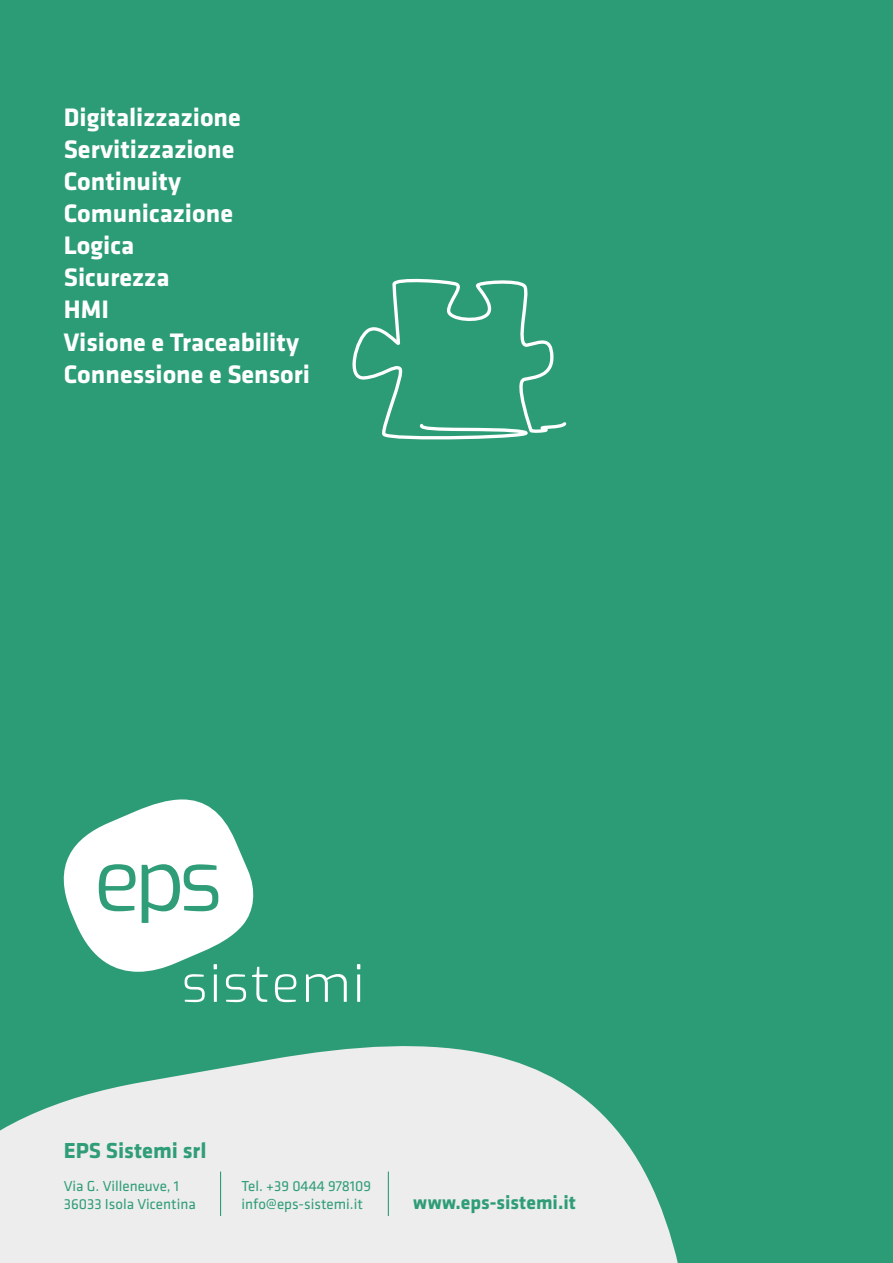
<style>
.page{position:relative;width:893px;height:1263px;background:#2c9c76}
.page>*{position:absolute;margin:0;border:0;box-sizing:border-box;transform-origin:0 0}
.t1{font:700 26.25px/32.1px "Klavika Basic";color:#fff}
.t2{font:700 22.5px "Klavika Basic";color:#2f9d77}
.t3{font:700 19.8px "Klavika Basic";color:#2f9d77}
.t4{font:15px/18px "Klavika Basic";color:#2f9d77}
</style>
<div class="page">
<svg style="left:0;top:1046px;width:678px;height:217px;fill:#ededed"></svg>
<hr style="left:220px;top:1171px;width:1px;height:45px;background:#2f9d77">
<hr style="left:388px;top:1171px;width:1px;height:45px;background:#2f9d77">
<svg style="left:275px;top:974px;width:21px;height:28px"></svg>
<svg style="left:306px;top:974px;width:41px;height:28px"></svg>
<svg style="left:357px;top:964px;width:3px;height:38px"></svg>
<svg style="left:63px;top:799px;width:205px;height:203px"></svg>
<svg style="left:352px;top:278px;width:215px;height:162px"></svg>
<p class="t1" style="left:64px;top:100px;width:179px">Digitalizzazione<br>Servitizzazione</p>
<p class="t1" style="left:64px;top:164px;width:119px">Continuity</p>
<p class="t1" style="left:64px;top:196px;width:171px">Comunicazione</p>
<p class="t1" style="left:64px;top:228px;width:107px">Logica<br>Sicurezza<br>HMI</p>
<p class="t1" style="left:64px;top:325px;width:237px">Visione e Traceability</p>
<p class="t1" style="left:64px;top:357px;width:248px">Connessione e Sensori</p>
<p class="t2" style="left:64px;top:1134px;width:144px">EPS Sistemi srl</p>
<p class="t4" style="left:64px;top:1176px;width:133px">Via G. Villeneuve, 1<br>36033 Isola Vicentina</p>
<p class="t4" style="left:242px;top:1176px;width:131px">Tel. +39 0444 978109 info@eps-sistemi.it</p>
<p class="t3" style="left:413px;top:1188px;width:164px">www.eps-sistemi.it</p>
</div>
